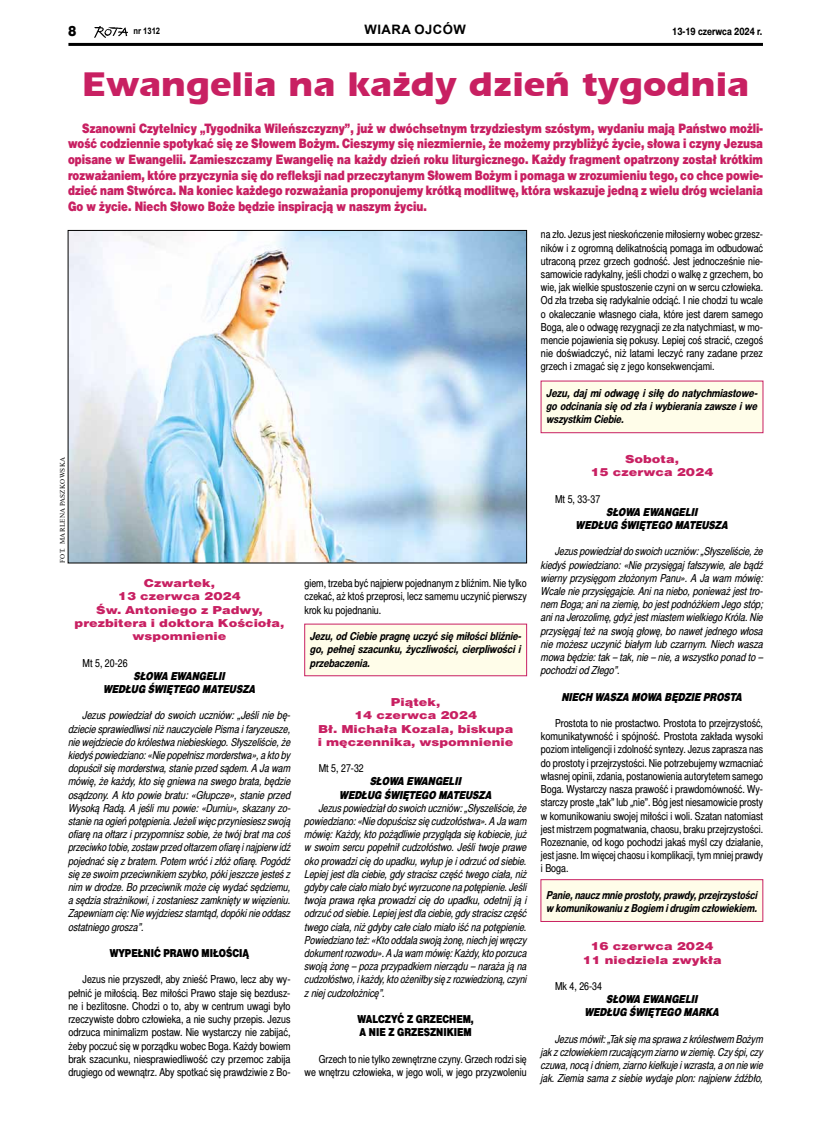
<style>
.page{position:relative;width:814px;height:1126px;background:#fff}
.page>*{position:absolute;margin:0;border:0;box-sizing:border-box;transform-origin:0 0}
.t1{font:700 36px "Erie";color:#c82062}
.t2{font:14px "Switzer EFN Black";color:#000;scale:.85 1}
.t3{font:13px/15.6px "Switzer Cnd EFN Black";color:#c82062;text-align:justify}
.t4{font:700 13px "Arial";letter-spacing:.035em;color:#000}
.t5{font:italic 11px/13.2px "Switzer Cnd EFN";color:#000;text-align:justify}
.t6{font:11px/13.2px "Switzer Cnd EFN";color:#000;text-align:justify}
.t7{font:italic 700 11px/13.2px "Switzer Cnd EFN";color:#000;text-align:justify}
.t8{font:11px/13.2px "Switzer Ext EFN Black";color:#c82062;text-align:center}
.t9{font:italic 11px/13.2px "Switzer Cnd EFN Black";color:#000;text-align:center}
.t10{font:11px/13.2px "Switzer Cnd EFN Black";color:#000}
.t11{font:700 10.3px "Switzer Cnd EFN";color:#000}
.t12{font:700 9px "Arial";color:#000;scale:.85 1}
.t13{font:7px "Times New Roman";letter-spacing:.035em;color:#000}
</style>
<div class="page">
<img style="left:94px;top:26px;width:34px;height:11px">
<hr style="left:68px;top:43px;width:695px;height:3px;background:#000">
<div style="left:541px;top:381px;width:222px;height:52px;background:#fffde9;border:1px solid #c82062"></div>
<div style="left:304px;top:624px;width:222px;height:52px;background:#fffde9;border:1px solid #c82062"></div>
<div style="left:540px;top:879px;width:223px;height:42px;background:#fffde9;border:1px solid #c82062"></div>
<img style="left:70px;top:232px;width:454px;height:329px">
<p class="t2" style="left:68px;top:22px;width:11px">8</p>
<p class="t12" style="left:133px;top:25px;width:33px">NR 1312</p>
<p class="t4" style="left:364px;top:20px;width:103px">WIARA OJCÓW</p>
<p class="t11" style="left:672px;top:25px;width:91px">13-19 czerwca 2024 r.</p>
<h1 class="t1" style="left:82px;top:65px;width:668px">Ewangelia na każdy dzień tygodnia</h1>
<p class="t3" style="left:68px;top:121px;width:696px;text-indent:14px">Szanowni Czytelnicy „Tygodnika Wileńszczyzny”, już w dwóchsetnym trzydziestym szóstym, wydaniu mają Państwo możli&shy;wość codziennie spotykać się ze Słowem Bożym. Cieszymy się niezmiernie, że możemy przybliżyć życie, słowa i czyny Jezusa opisane w Ewangelii. Zamieszczamy Ewangelię na każdy dzień roku liturgicznego. Każdy fragment opatrzony został krótkim rozważaniem, które przyczynia się do refleksji nad przeczytanym Słowem Bożym i pomaga w zrozumieniu tego, co chce powie&shy;dzieć nam Stwórca. Na koniec każdego rozważania proponujemy krótką modlitwę, która wskazuje jedną z wielu dróg wcielania Go w życie. Niech Słowo Boże będzie inspiracją w naszym życiu.</p>
<p class="t13" style="left:57px;top:563px;width:107px;rotate:-90deg">Fo t. marlena Paszkows ka</p>
<p class="t8" style="left:75px;top:577px;width:211px">Czwartek,<br>13 czerwca 2024<br>Św. Antoniego z Padwy, prezbitera i doktora Kościoła, wspomnienie</p>
<p class="t6" style="left:83px;top:656px;width:47px">Mt 5, 20-26</p>
<p class="t9" style="left:103px;top:669px;width:154px">SŁOWA EWANGELII<br>WEDŁUG ŚWIĘTEGO MATEUSZA</p>
<p class="t5" style="left:68px;top:709px;width:224px;text-indent:14px">Jezus powiedział do swoich uczniów: „Jeśli nie bę&shy;dziecie sprawiedliwsi niż nauczyciele Pisma i faryzeusze, nie wejdziecie do królestwa niebieskiego. Słyszeliście, że kiedyś powiedziano: «Nie popełnisz morderstwa», a kto by dopuścił się morderstwa, stanie przed sądem. A Ja wam mówię, że każdy, kto się gniewa na swego brata, będzie osądzony. A kto powie bratu: «Głupcze», stanie przed Wysoką Radą. A jeśli mu powie: «Durniu», skazany zo&shy;stanie na ogień potępienia. Jeżeli więc przyniesiesz swoją ofiarę na ołtarz i przypomnisz sobie, że twój brat ma coś przeciwko tobie, zostaw przed ołtarzem ofiarę i najpierw idź pojednać się z bratem. Potem wróć i złóż ofiarę. Pogódź się ze swoim przeciwnikiem szybko, póki jeszcze jesteś z nim w drodze. Bo przeciwnik może cię wydać sędziemu, a sędzia strażnikowi, i zostaniesz zamknięty w więzieniu.<br>Zapewniam cię: Nie wyjdziesz stamtąd, dopóki nie oddasz ostatniego grosza”.</p>
<p class="t10" style="left:110px;top:946px;width:141px">Wypełnić prawo miłością</p>
<p class="t6" style="left:68px;top:973px;width:224px;text-indent:14px">Jezus nie przyszedł, aby znieść Prawo, lecz aby wy&shy;pełnić je miłością. Bez miłości Prawo staje się bezdusz&shy;ne i bezlitosne. Chodzi o to, aby w centrum uwagi było rzeczywiste dobro człowieka, a nie suchy przepis. Jezus odrzuca minimalizm postaw. Nie wystarczy nie zabijać, żeby poczuć się w porządku wobec Boga. Każdy bowiem brak szacunku, niesprawiedliwość czy przemoc zabija drugiego od wewnątrz. Aby spotkać się prawdziwie z Bo-</p>
<p class="t6" style="left:304px;top:577px;width:224px">giem, trzeba być najpierw pojednanym z bliźnim. Nie tylko czekać, aż ktoś przeprosi, lecz samemu uczynić pierwszy krok ku pojednaniu.</p>
<p class="t7" style="left:310px;top:629px;width:212px">Jezu, od Ciebie pragnę uczyć się miłości bliźnie&shy;go, pełnej szacunku, życzliwości, cierpliwości i przebaczenia.</p>
<p class="t8" style="left:318px;top:696px;width:197px">Piątek,<br>14 czerwca 2024<br>Bł. Michała Kozala, biskupa i męczennika, wspomnienie</p>
<p class="t6" style="left:319px;top:761px;width:47px">Mt 5, 27-32</p>
<p class="t9" style="left:339px;top:775px;width:154px">SŁOWA EWANGELII<br>WEDŁUG ŚWIĘTEGO MATEUSZA</p>
<p class="t5" style="left:304px;top:801px;width:224px;text-indent:14px">Jezus powiedział do swoich uczniów: „Słyszeliście, że powiedziano: «Nie dopuścisz się cudzołóstwa». A Ja wam mówię: Każdy, kto pożądliwie przygląda się kobiecie, już w swoim sercu popełnił cudzołóstwo. Jeśli twoje prawe oko prowadzi cię do upadku, wyłup je i odrzuć od siebie.<br>Lepiej jest dla ciebie, gdy stracisz część twego ciała, niż gdyby całe ciało miało być wyrzucone na potępienie. Jeśli twoja prawa ręka prowadzi cię do upadku, odetnij ją i odrzuć od siebie. Lepiej jest dla ciebie, gdy stracisz część twego ciała, niż gdyby całe ciało miało iść na potępienie.<br>Powiedziano też: «Kto oddala swoją żonę, niech jej wręczy dokument rozwodu». A Ja wam mówię: Każdy, kto porzuca swoją żonę – poza przypadkiem nierządu – naraża ją na cudzołóstwo, i każdy, kto ożeniłby się z rozwiedzioną, czyni z niej cudzołożnicę”.</p>
<p class="t10" style="left:357px;top:1012px;width:118px">Walczyć z grzechem, a nie z grzesznikiem</p>
<p class="t6" style="left:304px;top:1052px;width:224px;text-align:right">Grzech to nie tylko zewnętrzne czyny. Grzech rodzi się<br>we wnętrzu człowieka, w jego woli, w jego przyzwoleniu</p>
<p class="t6" style="left:541px;top:228px;width:224px">na zło. Jezus jest nieskończenie miłosierny wobec grzesz&shy;ników i z ogromną delikatnością pomaga im odbudować utraconą przez grzech godność. Jest jednocześnie nie&shy;samowicie radykalny, jeśli chodzi o walkę z grzechem, bo wie, jak wielkie spustoszenie czyni on w sercu człowieka.<br>Od zła trzeba się radykalnie odciąć. I nie chodzi tu wcale o okaleczanie własnego ciała, które jest darem samego Boga, ale o odwagę rezygnacji ze zła natychmiast, w mo&shy;mencie pojawienia się pokusy. Lepiej coś stracić, czegoś nie doświadczyć, niż latami leczyć rany zadane przez grzech i zmagać się z jego konsekwencjami.</p>
<p class="t7" style="left:546px;top:386px;width:212px">Jezu, daj mi odwagę i siłę do natychmiastowe&shy;go odcinania się od zła i wybierania zawsze i we wszystkim Ciebie.</p>
<p class="t8" style="left:590px;top:452px;width:125px">Sobota,<br>15 czerwca 2024</p>
<p class="t6" style="left:555px;top:492px;width:47px">Mt 5, 33-37</p>
<p class="t9" style="left:576px;top:505px;width:154px">SŁOWA EWANGELII<br>WEDŁUG ŚWIĘTEGO MATEUSZA</p>
<p class="t5" style="left:541px;top:545px;width:224px;text-indent:14px">Jezus powiedział do swoich uczniów: „Słyszeliście, że kiedyś powiedziano: «Nie przysięgaj fałszywie, ale bądź wierny przysięgom złożonym Panu». A Ja wam mówię:<br>Wcale nie przysięgajcie. Ani na niebo, ponieważ jest tro&shy;nem Boga; ani na ziemię, bo jest podnóżkiem Jego stóp; ani na Jerozolimę, gdyż jest miastem wielkiego Króla. Nie przysięgaj też na swoją głowę, bo nawet jednego włosa nie możesz uczynić białym lub czarnym. Niech wasza mowa będzie: tak – tak, nie – nie, a wszystko ponad to – pochodzi od Złego”.</p>
<p class="t9" style="left:561px;top:690px;width:182px">NIECH WASZA MOWA BĘDZIE PROSTA</p>
<p class="t6" style="left:541px;top:716px;width:224px;text-indent:14px">Prostota to nie prostactwo. Prostota to przejrzystość, komunikatywność i spójność. Prostota zakłada wysoki poziom inteligencji i zdolność syntezy. Jezus zaprasza nas do prostoty i przejrzystości. Nie potrzebujemy wzmacniać własnej opinii, zdania, postanowienia autorytetem samego Boga. Wystarczy nasza prawość i prawdomówność. Wy&shy;starczy proste „tak” lub „nie”. Bóg jest niesamowicie prosty w komunikowaniu swojej miłości i woli. Szatan natomiast jest mistrzem pogmatwania, chaosu, braku przejrzystości.<br>Rozeznanie, od kogo pochodzi jakaś myśl czy działanie, jest jasne. Im więcej chaosu i komplikacji, tym mniej prawdy i Boga.</p>
<p class="t7" style="left:546px;top:888px;width:212px">Panie, naucz mnie prostoty, prawdy, przejrzystości w komunikowaniu z Bogiem i drugim człowiekiem.</p>
<p class="t8" style="left:582px;top:940px;width:141px">16 czerwca 2024<br>11 niedziela zwykła</p>
<p class="t6" style="left:555px;top:979px;width:48px">Mk 4, 26-34</p>
<p class="t9" style="left:584px;top:992px;width:136px">SŁOWA EWANGELII<br>WEDŁUG ŚWIĘTEGO MARKA</p>
<p class="t5" style="left:541px;top:1032px;width:224px;text-indent:14px">Jezus mówił: „Tak się ma sprawa z królestwem Bożym jak z człowiekiem rzucającym ziarno w ziemię. Czy śpi, czy czuwa, nocą i dniem, ziarno kiełkuje i wzrasta, a on nie wie jak. Ziemia sama z siebie wydaje plon: najpierw źdźbło,</p>
</div>
